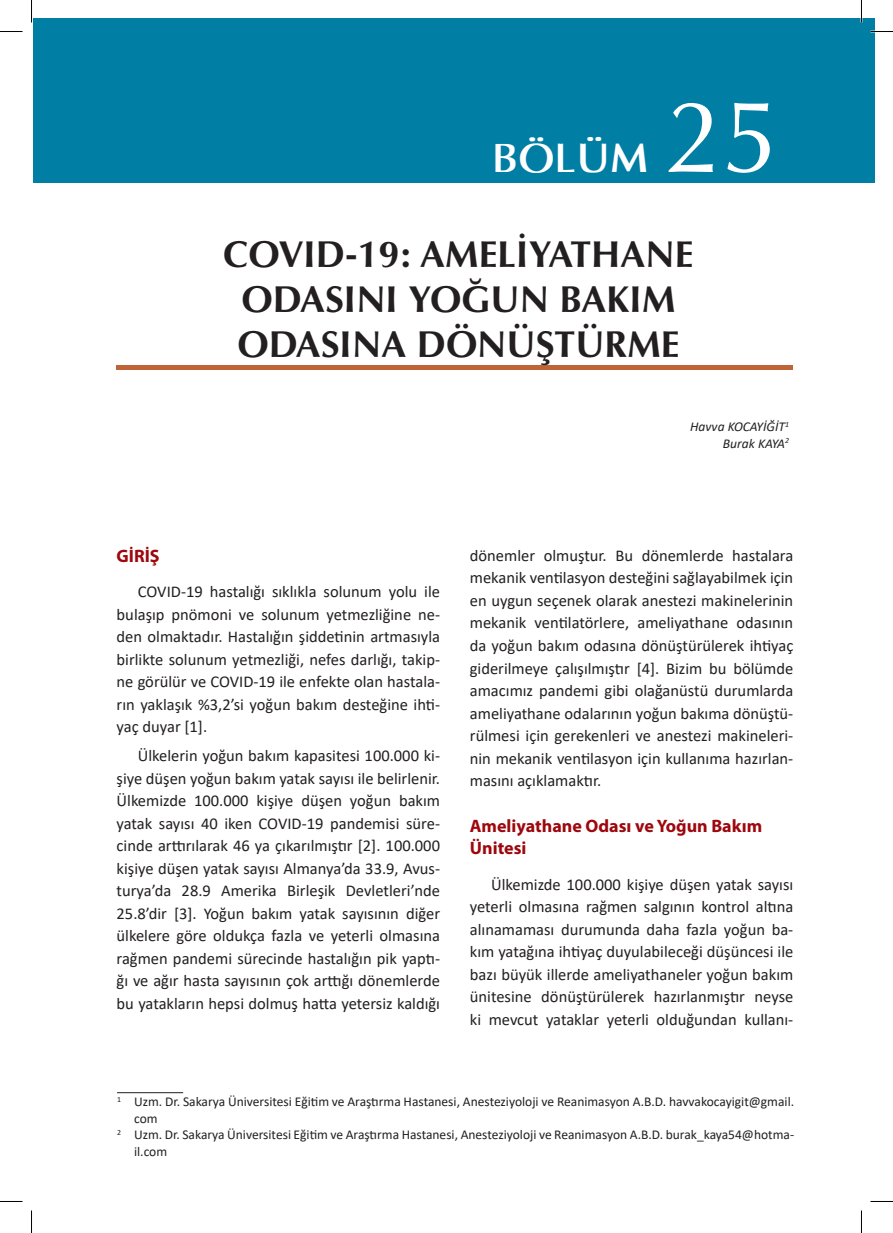
<style>
.page{position:relative;width:893px;height:1233px;background:#fff}
.page>*{position:absolute;margin:0;border:0;box-sizing:border-box;transform-origin:0 0}
.t1{font:103.2px "Optima Normal Tr";color:#fff}
.t2{font:700 40.95px "Optima";color:#fff}
.t3{font:37.5px/45px "Optima Bold Tr";color:#231f20;text-align:center}
.t4{font:700 18px/22.5px "Myriad Pro";color:#9d070d}
.t5{font:16.5px/22.5px "Calibri";color:#231f20;text-align:justify}
.t6{font:13.5px "Calibri";color:#231f20}
.t7{font:italic 13.5px/16.5px "Calibri";color:#231f20;text-align:right}
</style>
<div class="page">
<hr style="left:117px;top:1092px;width:66px;height:1px;background:#231f20">
<hr style="left:116px;top:365px;width:676px;height:4px;background:#c06437">
<div style="left:33px;top:19px;width:840px;height:164px;background:#007ea4"></div>
<hr style="left:860px;top:0;width:2px;height:23px;background:#fff">
<svg style="left:0;top:31px;width:22px;height:1px"></svg>
<svg style="left:870px;top:31px;width:22px;height:1px"></svg>
<svg style="left:0;top:1201px;width:22px;height:1px"></svg>
<svg style="left:870px;top:1201px;width:22px;height:1px"></svg>
<svg style="left:31px;top:0;width:1px;height:23px"></svg>
<svg style="left:31px;top:1210px;width:1px;height:22px"></svg>
<h2 class="t2" style="left:491px;top:133px;width:158px">BÖLÜM</h2>
<h1 class="t1" style="left:663px;top:76px;width:116px">25</h1>
<h3 class="t3" style="left:223px;top:231px;width:471px">COVID-19: AMELİYATHANE<br>ODASINI YOĞUN BAKIM<br>ODASINA DÖNÜŞTÜRME</h3>
<p class="t7" style="left:690px;top:417px;width:100px">Havva KOCAYİĞİT<sup>1<br></sup>Burak KAYA<sup>2</sup></p>
<p class="t4" style="left:117px;top:545px;width:44px">GİRİŞ</p>
<p class="t5" style="left:117px;top:580px;width:325px;text-indent:21px">COVID-19 hastalığı sıklıkla solunum yolu ile bulaşıp pnömoni ve solunum yetmezliğine ne&shy;den olmaktadır. Hastalığın şiddetinin artmasıyla birlikte solunum yetmezliği, nefes darlığı, takip&shy;ne görülür ve COVID-19 ile enfekte olan hastala&shy;rın yaklaşık %3,2’si yoğun bakım desteğine ihti&shy;yaç duyar [1].</p>
<p class="t5" style="left:116px;top:744px;width:325px;text-indent:21px">Ülkelerin yoğun bakım kapasitesi 100.000 ki&shy;şiye düşen yoğun bakım yatak sayısı ile belirlenir.<br>Ülkemizde 100.000 kişiye düşen yoğun bakım yatak sayısı 40 iken COVID-19 pandemisi süre&shy;cinde arttırılarak 46 ya çıkarılmıştır [2]. 100.000 kişiye düşen yatak sayısı Almanya’da 33.9, Avus&shy;turya’da 28.9 Amerika Birleşik Devletleri’nde 25.8’dir [3]. Yoğun bakım yatak sayısının diğer ülkelere göre oldukça fazla ve yeterli olmasına rağmen pandemi sürecinde hastalığın pik yaptı&shy;ğı ve ağır hasta sayısının çok arttığı dönemlerde bu yatakların hepsi dolmuş hatta yetersiz kaldığı</p>
<p class="t5" style="left:469px;top:543px;width:325px">dönemler olmuştur. Bu dönemlerde hastalara mekanik ventilasyon desteğini sağlayabilmek için en uygun seçenek olarak anestezi makinelerinin mekanik ventilatörlere, ameliyathane odasının da yoğun bakım odasına dönüştürülerek ihtiyaç giderilmeye çalışılmıştır [4]. Bizim bu bölümde amacımız pandemi gibi olağanüstü durumlarda ameliyathane odalarının yoğun bakıma dönüştü&shy;rülmesi için gerekenleri ve anestezi makineleri&shy;nin mekanik ventilasyon için kullanıma hazırlan&shy;masını açıklamaktır.</p>
<p class="t4" style="left:469px;top:814px;width:293px">Ameliyathane Odası ve Yoğun Bakım<br>Ünitesi</p>
<p class="t5" style="left:469px;top:872px;width:325px;text-indent:21px">Ülkemizde 100.000 kişiye düşen yatak sayısı yeterli olmasına rağmen salgının kontrol altına alınamaması durumunda daha fazla yoğun ba&shy;kım yatağına ihtiyaç duyulabileceği düşüncesi ile bazı büyük illerde ameliyathaneler yoğun bakım ünitesine dönüştürülerek hazırlanmıştır neyse ki mevcut yataklar yeterli olduğundan kullanı-</p>
<p class="t6" style="left:117px;top:1092px;width:678px"><sup>1</sup> Uzm. Dr. Sakarya Üniversitesi Eğitim ve Araştırma Hastanesi, Anesteziyoloji ve Reanimasyon A.B.D. havvakocayigit@gmail.</p>
<p class="t6" style="left:134px;top:1108px;width:25px">com</p>
<p class="t6" style="left:117px;top:1125px;width:678px"><sup>2</sup> Uzm. Dr. Sakarya Üniversitesi Eğitim ve Araştırma Hastanesi, Anesteziyoloji ve Reanimasyon A.B.D. burak_kaya54@hotma-</p>
<p class="t6" style="left:134px;top:1141px;width:35px">il.com</p>
</div>
